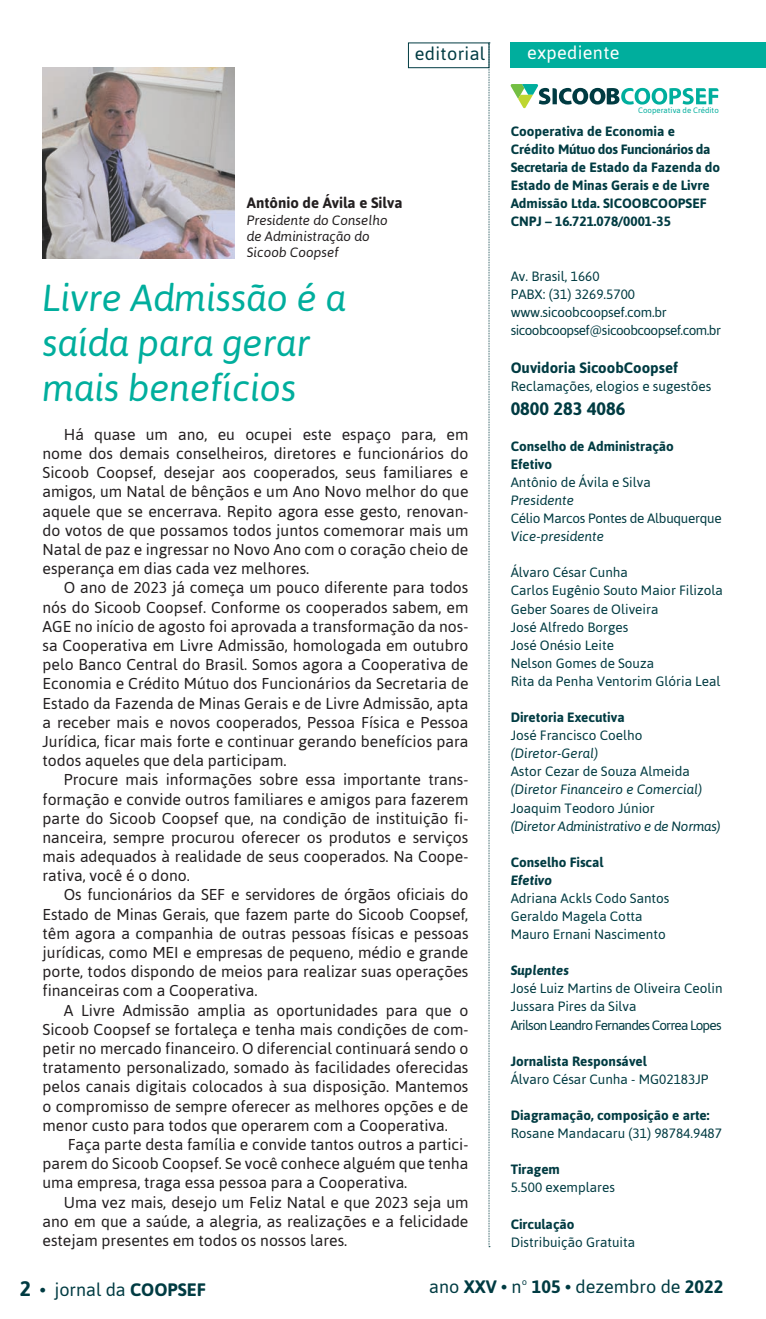
<style>
.page{position:relative;width:766px;height:1319px;background:#fff}
.page>*{position:absolute;margin:0;border:0;box-sizing:border-box;transform-origin:0 0}
.t1{font:italic 37.5px/45px "Asap";letter-spacing:-.005em;color:#00ae9d}
.t2{font:700 18px "Asap";color:#003b42}
.t3{font:18px "Asap";color:#003b42}
.t4{font:18px "Asap";letter-spacing:.02em;color:#fff}
.t5{font:18px "Asap";letter-spacing:.02em;color:#003b42}
.t6{font:15.75px/19.2px "Asap";color:#231f20;text-align:justify}
.t7{font:700 15px "Asap";color:#003b42}
.t8{font:700 15px "Asap";color:#231f20}
.t9{font:13.5px/18.1px "Asap";color:#003b42}
.t10{font:700 13.5px/18.1px "Asap";color:#003b42}
.t11{font:13.5px/18.1px "Asap";letter-spacing:-.02em;color:#003b42}
.t12{font:italic 13.5px "Asap";color:#003b42}
.t13{font:italic 13.5px/16.2px "Asap";color:#231f20}
.t14{font:italic 13.5px "Asap";letter-spacing:-.02em;color:#003b42}
.t15{font:italic 700 13.5px "Asap";color:#003b42}
.t16{font:7.8px "Asap";color:#00ae9d}
.s1{font-size:21px}
.s2{font-weight:400}
.s3{font-weight:700}
</style>
<div class="page">
<div style="left:510px;top:43px;width:255px;height:25px;background:#00ae9d"></div>
<svg style="left:488px;top:43px;width:2px;height:1203px"></svg>
<svg style="left:510px;top:84px;width:208px;height:24px"></svg>
<div style="left:408px;top:43px;width:81px;height:25px;border:1px solid #003b42"></div>
<img style="left:43px;top:67px;width:191px;height:192px">
<p class="t5" style="left:414px;top:43px;width:72px">editorial</p>
<p class="t8" style="left:247px;top:194px;width:157px">Antônio de Ávila e Silva</p>
<p class="t13" style="left:247px;top:211px;width:142px">Presidente do Conselho de Administração do<br>Sicoob Coopsef</p>
<h1 class="t1" style="left:43px;top:275px;width:305px">Livre Admissão é a saída para gerar mais benefícios</h1>
<p class="t6" style="left:43px;top:424px;width:427px;text-indent:21px">Há quase um ano, eu ocupei este espaço para, em nome dos demais conselheiros, diretores e funcionários do Sicoob Coopsef, desejar aos cooperados, seus familiares e amigos, um Natal de bênçãos e um Ano Novo melhor do que aquele que se encerrava. Repito agora esse gesto, renovan&shy;do votos de que possamos todos juntos comemorar mais um Natal de paz e ingressar no Novo Ano com o coração cheio de esperança em dias cada vez melhores.</p>
<p class="t6" style="left:43px;top:578px;width:427px;text-indent:21px">O ano de 2023 já começa um pouco diferente para todos nós do Sicoob Coopsef. Conforme os cooperados sabem, em AGE no início de agosto foi aprovada a transformação da nos&shy;sa Cooperativa em Livre Admissão, homologada em outubro pelo Banco Central do Brasil. Somos agora a Cooperativa de Economia e Crédito Mútuo dos Funcionários da Secretaria de Estado da Fazenda de Minas Gerais e de Livre Admissão, apta a receber mais e novos cooperados, Pessoa Física e Pessoa Jurídica, ficar mais forte e continuar gerando benefícios para todos aqueles que dela participam.</p>
<p class="t6" style="left:43px;top:770px;width:427px;text-indent:21px">Procure mais informações sobre essa importante trans&shy;formação e convide outros familiares e amigos para fazerem parte do Sicoob Coopsef que, na condição de instituição fi&shy;nanceira, sempre procurou oferecer os produtos e serviços mais adequados à realidade de seus cooperados. Na Coope&shy;rativa, você é o dono.</p>
<p class="t6" style="left:43px;top:885px;width:427px;text-indent:21px">Os funcionários da SEF e servidores de órgãos oficiais do Estado de Minas Gerais, que fazem parte do Sicoob Coopsef, têm agora a companhia de outras pessoas físicas e pessoas jurídicas, como MEI e empresas de pequeno, médio e grande porte, todos dispondo de meios para realizar suas operações financeiras com a Cooperativa.</p>
<p class="t6" style="left:43px;top:1000px;width:427px;text-indent:21px">A Livre Admissão amplia as oportunidades para que o Sicoob Coopsef se fortaleça e tenha mais condições de com&shy;petir no mercado financeiro. O diferencial continuará sendo o tratamento personalizado, somado às facilidades oferecidas pelos canais digitais colocados à sua disposição. Mantemos o compromisso de sempre oferecer as melhores opções e de menor custo para todos que operarem com a Cooperativa.</p>
<p class="t6" style="left:43px;top:1134px;width:427px;text-indent:25px">Faça parte desta família e convide tantos outros a partici&shy;parem do Sicoob Coopsef. Se você conhece alguém que tenha uma empresa, traga essa pessoa para a Cooperativa.</p>
<p class="t6" style="left:43px;top:1192px;width:427px;text-indent:21px">Uma vez mais, desejo um Feliz Natal e que 2023 seja um ano em que a saúde, a alegria, as realizações e a felicidade estejam presentes em todos os nossos lares.</p>
<p class="t4" style="left:527px;top:43px;width:94px">expediente</p>
<p class="t16" style="left:638px;top:106px;width:82px">Cooperativa de Crédito</p>
<p class="t10" style="left:510px;top:122px;width:211px">Cooperativa de Economia e<br>Crédito Mútuo dos Funcionários da<br>Secretaria de Estado da Fazenda do<br>Estado de Minas Gerais e de Livre<br>Admissão Ltda. SICOOBCOOPSEF<br>CNPJ – 16.721.078/0001-35</p>
<p class="t11" style="left:510px;top:267px;width:212px">Av. Brasil, 1660<br>PABX: (31) 3269.5700 www.sicoobcoopsef.com.br sicoobcoopsef@sicoobcoopsef.com.br</p>
<p class="t7" style="left:510px;top:359px;width:169px">Ouvidoria SicoobCoopsef</p>
<p class="t9" style="left:510px;top:377px;width:202px">Reclamações, elogios e sugestões</p>
<p class="t2" style="left:510px;top:397px;width:116px">0800 283 4086</p>
<p class="t10" style="left:510px;top:436px;width:165px">Conselho de Administração<br>Efetivo</p>
<p class="t9" style="left:510px;top:473px;width:142px">Antônio de Ávila e Silva</p>
<p class="t12" style="left:510px;top:492px;width:65px">Presidente</p>
<p class="t11" style="left:510px;top:509px;width:213px">Célio Marcos Pontes de Albuquerque</p>
<p class="t12" style="left:510px;top:528px;width:95px">Vice-presidente</p>
<p class="t9" style="left:510px;top:563px;width:213px">Álvaro César Cunha<br>Carlos Eugênio Souto Maior Filizola<br>Geber Soares de Oliveira<br>José Alfredo Borges<br>José Onésio Leite<br>Nelson Gomes de Souza<br>Rita da Penha Ventorim Glória Leal</p>
<p class="t10" style="left:510px;top:708px;width:115px">Diretoria Executiva</p>
<p class="t9" style="left:510px;top:726px;width:133px">José Francisco Coelho</p>
<p class="t12" style="left:510px;top:745px;width:89px">(Diretor-Geral)</p>
<p class="t9" style="left:510px;top:762px;width:180px">Astor Cezar de Souza Almeida</p>
<p class="t12" style="left:510px;top:781px;width:193px">(Diretor Financeiro e Comercial)</p>
<p class="t9" style="left:510px;top:798px;width:146px">Joaquim Teodoro Júnior</p>
<p class="t14" style="left:510px;top:817px;width:211px">(Diretor Administrativo e de Normas)</p>
<p class="t10" style="left:510px;top:852px;width:94px">Conselho Fiscal</p>
<p class="t15" style="left:510px;top:872px;width:43px">Efetivo</p>
<p class="t9" style="left:510px;top:888px;width:160px">Adriana Ackls Codo Santos<br>Geraldo Magela Cotta<br>Mauro Ernani Nascimento</p>
<p class="t15" style="left:510px;top:962px;width:60px">Suplentes</p>
<p class="t9" style="left:510px;top:979px;width:213px">José Luiz Martins de Oliveira Ceolin<br>Jussara Pires da Silva<br>Arilson Leandro Fernandes Correa Lopes</p>
<p class="t10" style="left:510px;top:1051px;width:138px">Jornalista Responsável</p>
<p class="t9" style="left:510px;top:1069px;width:199px">Álvaro César Cunha - MG02183JP</p>
<p class="t10" style="left:510px;top:1105px;width:200px">Diagramação, composição e arte:</p>
<p class="t9" style="left:510px;top:1123px;width:213px">Rosane Mandacaru (31) 98784.9487</p>
<p class="t10" style="left:510px;top:1160px;width:51px">Tiragem</p>
<p class="t9" style="left:510px;top:1178px;width:106px">5.500 exemplares</p>
<p class="t10" style="left:510px;top:1214px;width:65px">Circulação</p>
<p class="t9" style="left:510px;top:1232px;width:126px">Distribuição Gratuita</p>
<p class="t2" style="left:20px;top:1278px;width:187px"><span class="s1">2</span> • <span class="s2">jornal da</span> COOPSEF</p>
<p class="t3" style="left:429px;top:1276px;width:295px">ano <span class="s3">XXV •</span> nº <span class="s3">105 •</span> dezembro de <span class="s3">2022</span></p>
</div>
